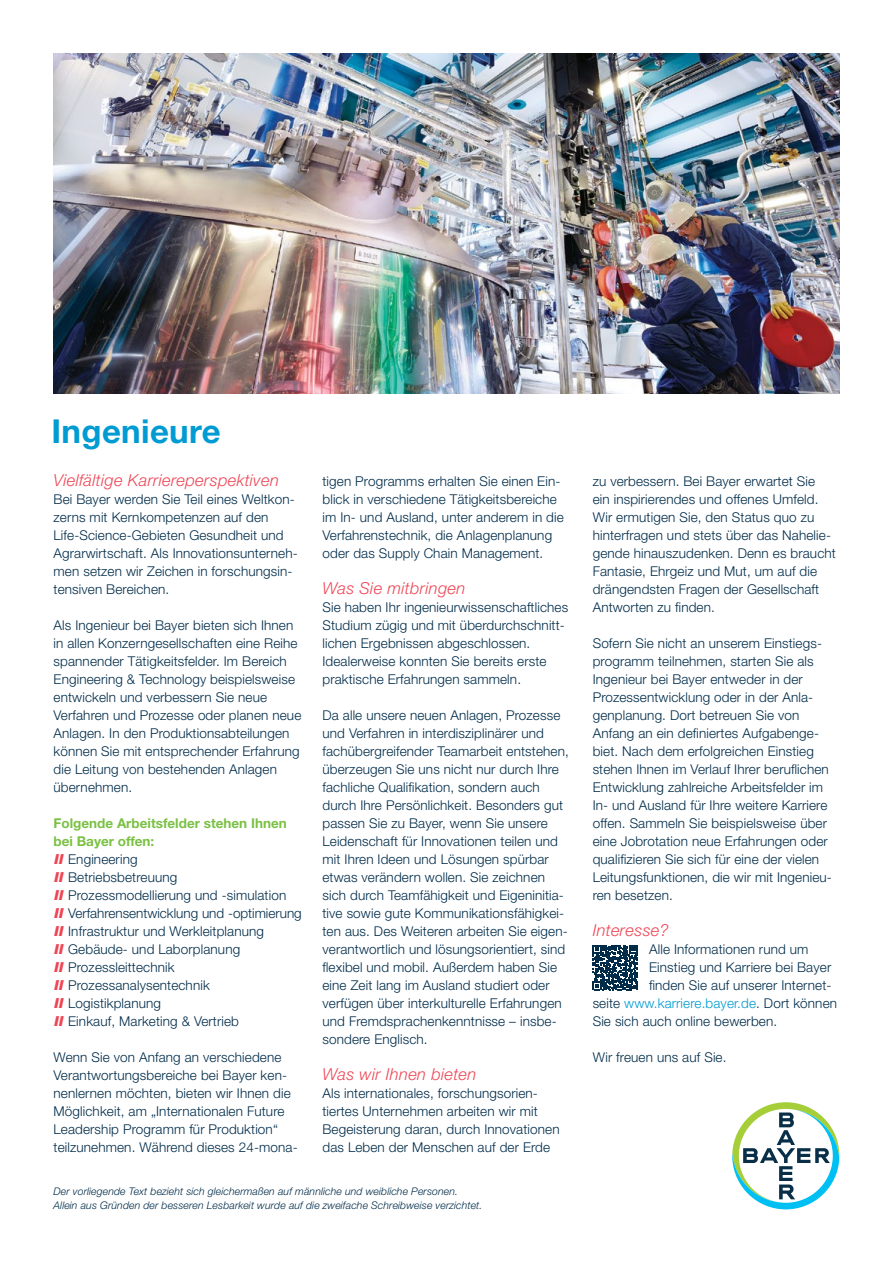
<style>
.page{position:relative;width:893px;height:1263px;background:#fff}
.page>*{position:absolute;margin:0;border:0;box-sizing:border-box;transform-origin:0 0}
.t1{font:700 33px "Helvetica Neue";letter-spacing:.01em;color:#009bd2}
.t2{font:italic 300 16.5px "Helvetica Neue";letter-spacing:.02em;color:#ef4655}
.t3{font:300 13.5px/18px "Helvetica Neue";letter-spacing:.01em;color:#002c4a}
.t4{font:300 13.5px "Helvetica Neue";letter-spacing:.01em;color:#009bd2}
.t5{font:italic 300 10.5px/13.5px "Helvetica Neue";letter-spacing:.01em;color:#002c4a}
.s1{font-weight:700;color:#7ac143}
.s2{font-weight:800;font-style:italic;font-stretch:expanded;color:#ef4655}
.s3{color:#002c4a}
</style>
<div class="page">
<img style="left:54px;top:54px;width:786px;height:340px">
<svg style="left:593px;top:945px;width:45px;height:45px"></svg>
<svg style="left:732px;top:1102px;width:107px;height:107px"></svg>
<h1 class="t1" style="left:52px;top:410px;width:171px">Ingenieure</h1>
<p class="t2" style="left:54px;top:470px;width:227px">Vielfältige Karriereperspektiven</p>
<p class="t3" style="left:54px;top:490px;width:246px">Bei Bayer werden Sie Teil eines Weltkon&shy;zerns mit Kernkompetenzen auf den Life--Science-Gebieten Gesundheit und Agrarwirtschaft. Als Innovationsunterneh&shy;men setzen wir Zeichen in forschungsin&shy;tensiven Bereichen.</p>
<p class="t3" style="left:54px;top:616px;width:249px">Als Ingenieur bei Bayer bieten sich Ihnen in allen Konzerngesellschaften eine Reihe spannender Tätigkeitsfelder. Im Bereich Engineering &amp; Technology beispielsweise entwickeln und verbessern Sie neue Verfahren und Prozesse oder planen neue Anlagen. In den Produktionsabteilungen können Sie mit entsprechender Erfahrung die Leitung von bestehenden Anlagen übernehmen.</p>
<p class="t3" style="left:54px;top:814px;width:250px"><span class="s1">Folgende Arbeitsfelder stehen Ihnen bei Bayer offen:<br></span><span class="s2">ll</span> Engineering<br><span class="s2">ll</span> Betriebsbetreuung<br><span class="s2">ll</span> Prozessmodellierung und -simulation<br><span class="s2">ll</span> Verfahrensentwicklung und -optimierung <span class="s2">ll</span> Infrastruktur und Werkleitplanung<br><span class="s2">ll</span> Gebäude- und Laborplanung<br><span class="s2">ll</span> Prozessleittechnik<br><span class="s2">ll</span> Prozessanalysentechnik<br><span class="s2">ll</span> Logistikplanung<br><span class="s2">ll</span> Einkauf, Marketing &amp; Vertrieb</p>
<p class="t3" style="left:54px;top:1048px;width:246px">Wenn Sie von Anfang an verschiedene Verantwortungsbereiche bei Bayer ken&shy;nenlernen möchten, bieten wir Ihnen die Möglichkeit, am „Internationalen Future Leadership Programm für Produktion“ teilzunehmen. Während dieses 24-mona-</p>
<p class="t3" style="left:322px;top:472px;width:243px">tigen Programms erhalten Sie einen Ein&shy;blick in verschiedene Tätigkeitsbereiche im In- und Ausland, unter anderem in die Verfahrenstechnik, die Anlagenplanung oder das Supply Chain Management.</p>
<p class="t2" style="left:322px;top:578px;width:144px">Was Sie mitbringen</p>
<p class="t3" style="left:322px;top:598px;width:247px">Sie haben Ihr ingenieurwissenschaftliches Studium zügig und mit überdurchschnitt&shy;lichen Ergebnissen abgeschlossen.<br>Idealerweise konnten Sie bereits erste praktische Erfahrungen sammeln.</p>
<p class="t3" style="left:322px;top:706px;width:248px">Da alle unsere neuen Anlagen, Prozesse und Verfahren in interdisziplinärer und fachübergreifender Teamarbeit entstehen, überzeugen Sie uns nicht nur durch Ihre fachliche Qualifikation, sondern auch durch Ihre Persönlichkeit. Besonders gut passen Sie zu Bayer, wenn Sie unsere Leidenschaft für Innovationen teilen und mit Ihren Ideen und Lösungen spürbar etwas verändern wollen. Sie zeichnen sich durch Teamfähigkeit und Eigeninitia&shy;tive sowie gute Kommunikationsfähigkei&shy;ten aus. Des Weiteren arbeiten Sie eigen&shy;verantwortlich und lösungsorientiert, sind flexibel und mobil. Außerdem haben Sie eine Zeit lang im Ausland studiert oder verfügen über interkulturelle Erfahrungen und Fremdsprachenkenntnisse – insbe&shy;sondere Englisch.</p>
<p class="t2" style="left:322px;top:1064px;width:155px">Was wir Ihnen bieten</p>
<p class="t3" style="left:322px;top:1084px;width:239px">Als internationales, forschungsorien&shy;tiertes Unternehmen arbeiten wir mit Begeisterung daran, durch Innovationen das Leben der Menschen auf der Erde</p>
<p class="t5" style="left:54px;top:1185px;width:430px">Der vorliegende Text bezieht sich gleichermaßen auf männliche und weibliche Personen.<br>Allein aus Gründen der besseren Lesbarkeit wurde auf die zweifache Schreibweise verzichtet.</p>
<p class="t3" style="left:593px;top:472px;width:245px">zu verbessern. Bei Bayer erwartet Sie<br>ein inspirierendes und offenes Umfeld.<br>Wir ermutigen Sie, den Status quo zu hinterfragen und stets über das Nahelie&shy;gende hinauszudenken. Denn es braucht Fantasie, Ehrgeiz und Mut, um auf die drängendsten Fragen der Gesellschaft Antworten zu finden.</p>
<p class="t3" style="left:593px;top:634px;width:241px">Sofern Sie nicht an unserem Einstiegs&shy;programm teilnehmen, starten Sie als Ingenieur bei Bayer entweder in der Prozessentwicklung oder in der Anla&shy;genplanung. Dort betreuen Sie von Anfang an ein definiertes Aufgabenge&shy;biet. Nach dem erfolgreichen Einstieg stehen Ihnen im Verlauf Ihrer beruflichen Entwicklung zahlreiche Arbeitsfelder im In- und Ausland für Ihre weitere Karriere offen. Sammeln Sie beispielsweise über eine Jobrotation neue Erfahrungen oder qualifizieren Sie sich für eine der vielen Leitungsfunktionen, die wir mit Ingenieu&shy;ren besetzen.</p>
<p class="t2" style="left:593px;top:920px;width:77px">Interesse?</p>
<p class="t3" style="left:649px;top:940px;width:161px">Alle Informationen rund um</p>
<p class="t3" style="left:649px;top:958px;width:184px">Einstieg und Karriere bei Bayer</p>
<p class="t3" style="left:649px;top:976px;width:184px">finden Sie auf unserer Internet-</p>
<p class="t4" style="left:593px;top:995px;width:246px"><span class="s3">seite</span> www.karriere.bayer.de<span class="s3">. Dort können</span></p>
<p class="t3" style="left:593px;top:1012px;width:186px">Sie sich auch online bewerben.</p>
<p class="t3" style="left:593px;top:1048px;width:135px">Wir freuen uns auf Sie.</p>
</div>
